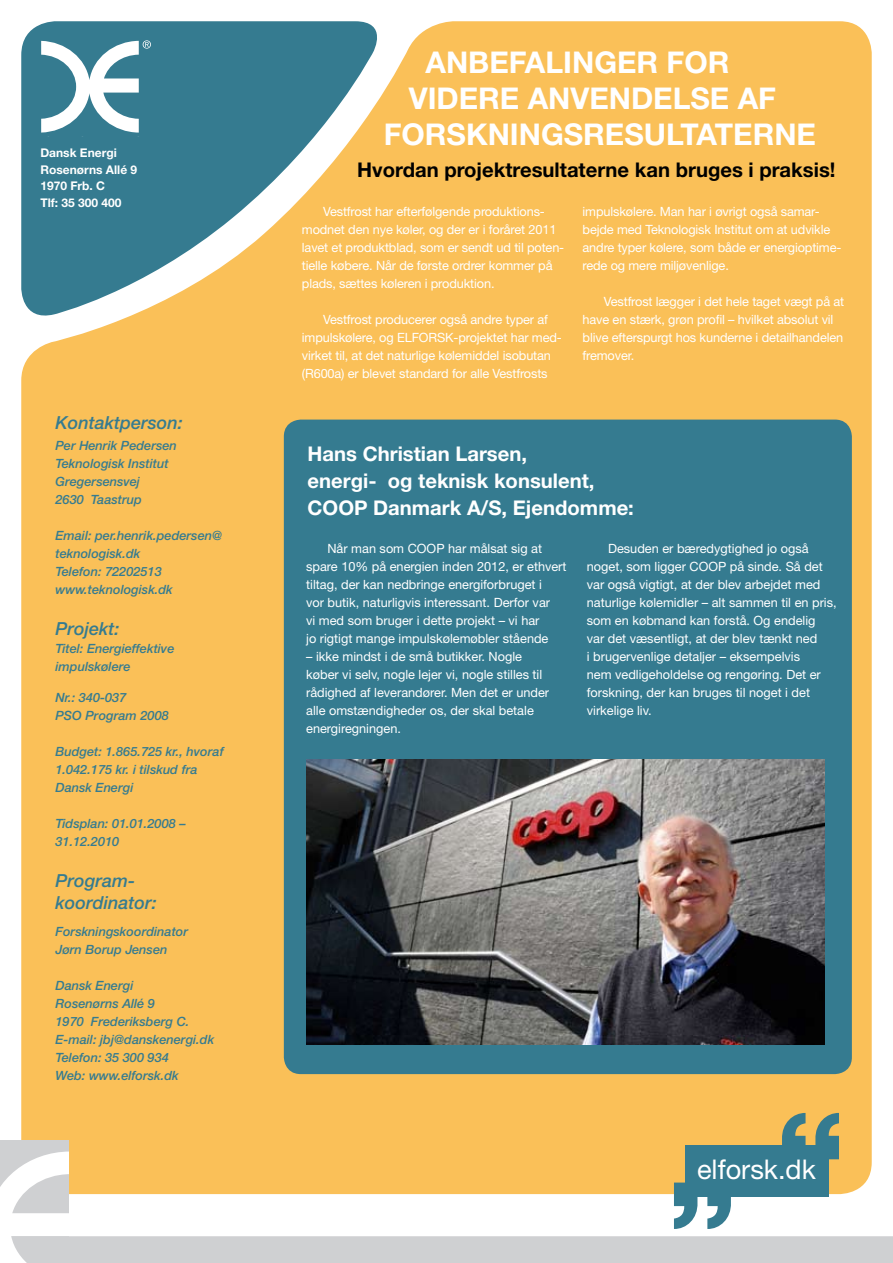
<style>
.page{position:relative;width:893px;height:1263px;background:#fff}
.page>*{position:absolute;margin:0;border:0;box-sizing:border-box;transform-origin:0 0}
.t1{font:700 30px "Helvetica Neue";color:#fff}
.t2{font:27.15px "Helvetica Neue";color:#fff}
.t3{font:700 20.25px/27px "Helvetica Neue";color:#fff}
.t4{font:700 20.25px "Helvetica Neue";color:#000}
.t5{font:italic 500 18px/22.5px "Helvetica Neue";color:#357b90}
.t6{font:12.75px/18px "Helvetica Neue";color:#fff}
.t7{font:italic 500 12.75px/18px "Helvetica Neue";color:#357b90}
.t8{font:700 12px/16.5px "Helvetica Neue";color:#fff}
</style>
<div class="page">
<div style="left:21px;top:21px;width:851px;height:1092px;background:#fac058"></div>
<div style="left:284px;top:420px;width:568px;height:654px;background:#357b90;border-radius:17px"></div>
<svg style="left:21px;top:21px;width:368px;height:301px;background:#819e90"></svg>
<svg style="left:0;top:1113px;width:893px;height:150px"></svg>
<svg style="left:41px;top:40px;width:110px;height:93px"></svg>
<img style="left:306px;top:760px;width:519px;height:285px">
<p class="t8" style="left:40px;top:144px;width:98px">Dansk Energi<br>Rosenørns Allé 9<br>1970 Frb. C<br>Tlf: 35 300 400</p>
<h3 class="t5" style="left:55px;top:412px;width:129px">Kontaktperson:</h3>
<p class="t7" style="left:55px;top:436px;width:123px">Per Henrik Pedersen<br>Teknologisk Institut<br>Gregersensvej<br>2630 Taastrup</p>
<p class="t7" style="left:55px;top:526px;width:168px">Email: per.henrik.pedersen@ teknologisk.dk<br>Telefon: 72202513 www.teknologisk.dk</p>
<h3 class="t5" style="left:55px;top:617px;width:66px">Projekt:</h3>
<p class="t7" style="left:55px;top:639px;width:120px">Titel: Energieffektive impulskølere</p>
<p class="t7" style="left:55px;top:688px;width:115px">Nr.: 340-037<br>PSO Program 2008</p>
<p class="t7" style="left:55px;top:742px;width:170px">Budget: 1.865.725 kr., hvoraf<br>1.042.175 kr. i tilskud fra<br>Dansk Energi</p>
<p class="t7" style="left:55px;top:814px;width:132px">Tidsplan: 01.01.2008 –<br>31.12.2010</p>
<h3 class="t5" style="left:55px;top:869px;width:103px">Program&shy;koordinator:</h3>
<p class="t7" style="left:55px;top:922px;width:134px">Forskningskoordinator<br>Jørn Borup Jensen</p>
<p class="t7" style="left:55px;top:976px;width:160px">Dansk Energi<br>Rosenørns Allé 9<br>1970 Frederiksberg C.<br>E-mail: jbj@danskenergi.dk<br>Telefon: 35 300 934<br>Web: www.elforsk.dk</p>
<h1 class="t1" style="left:425px;top:44px;width:305px">An befalinger for</h1>
<h1 class="t1" style="left:409px;top:80px;width:369px">videre anven delse af</h1>
<h1 class="t1" style="left:384px;top:116px;width:411px">forskningsresultaterne</h1>
<h3 class="t4" style="left:357px;top:157px;width:480px">Hvordan projektresultaterne kan bruges i praksis!</h3>
<p class="t6" style="left:302px;top:202px;width:264px;text-indent:21px">Vestfrost har efterfølgende produktions&shy;modnet den nye køler, og der er i foråret 2011 lavet et produktblad, som er sendt ud til poten&shy;tielle købere. Når de første ordrer kommer på plads, sættes køleren i produktion.</p>
<p class="t6" style="left:302px;top:310px;width:261px;text-indent:21px">Vestfrost producerer også andre typer af impulskølere, og ELFORSK-projektet har med&shy;virket til, at det naturlige kølemiddel isobutan (R600a) er blevet standard for alle Vestfrosts</p>
<p class="t6" style="left:583px;top:202px;width:260px">impulskølere. Man har i øvrigt også samar&shy;bejde med Teknologisk Institut om at udvikle andre typer kølere, som både er energioptime&shy;rede og mere miljøvenlige.</p>
<p class="t6" style="left:583px;top:292px;width:263px;text-indent:21px">Vestfrost lægger i det hele taget vægt på at have en stærk, grøn profil – hvilket absolut vil blive efterspurgt hos kunderne i detailhandelen fremover.</p>
<h3 class="t3" style="left:308px;top:439px;width:328px">Hans Christian Larsen,<br>energi- og teknisk konsulent,<br>COOP Danmark A/S, Ejendomme:</h3>
<p class="t6" style="left:306px;top:540px;width:262px;text-indent:21px">Når man som COOP har målsat sig at spare 10% på energien inden 2012, er ethvert tiltag, der kan nedbringe energiforbruget i<br>vor butik, naturligvis interessant. Derfor var<br>vi med som bruger i dette projekt – vi har<br>jo rigtigt mange impulskølemøbler stående</p>
<p class="t6" style="left:306px;top:648px;width:245px">– ikke mindst i de små butikker. Nogle køber vi selv, nogle lejer vi, nogle stilles til rådighed af leverandører. Men det er under alle omstændigheder os, der skal betale energiregningen.</p>
<p class="t6" style="left:587px;top:540px;width:251px;text-indent:21px">Desuden er bæredygtighed jo også noget, som ligger COOP på sinde. Så det var også vigtigt, at der blev arbejdet med naturlige kølemidler – alt sammen til en pris, som en købmand kan forstå. Og endelig<br>var det væsentligt, at der blev tænkt ned<br>i brugervenlige detaljer – eksempelvis<br>nem vedligeholdelse og rengøring. Det er forskning, der kan bruges til noget i det virkelige liv.</p>
<h2 class="t2" style="left:697px;top:1153px;width:120px">elforsk.dk</h2>
</div>
